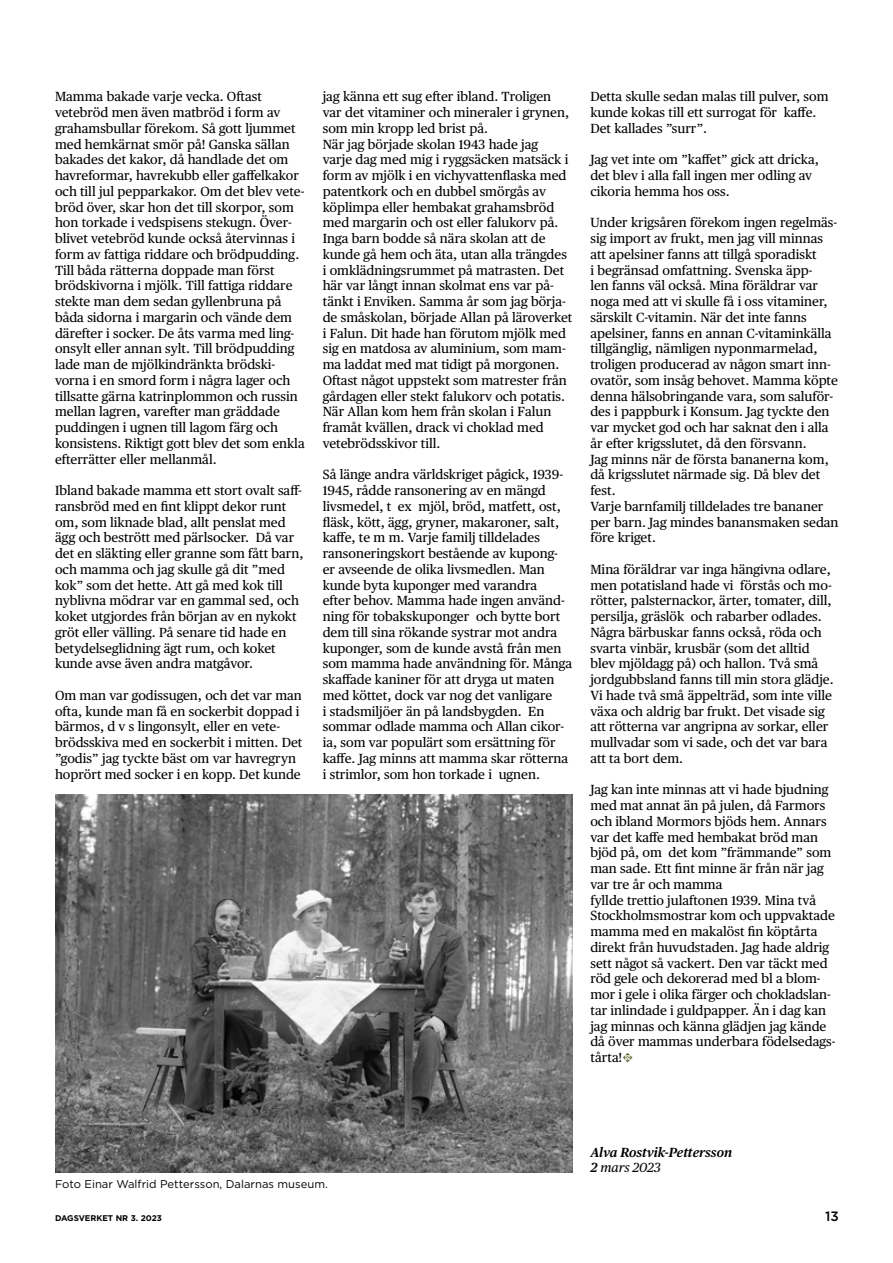
<style>
.page{position:relative;width:893px;height:1263px;background:#fff}
.page>*{position:absolute;margin:0;border:0;box-sizing:border-box;transform-origin:0 0}
.t1{font:500 13.5px "Gotham";color:#000}
.t2{font:13.2px/15.8px "Publico Text";color:#000}
.t3{font:italic 600 13.2px/15.8px "Publico Text";letter-spacing:-.005em;color:#000}
.t4{font:11.25px "Gotham";color:#000}
.t5{font:700 8.25px "Gotham";color:#000}
.s1{font-family:"Type Embellishments One Let Plain";color:#546023}
.s2{font-weight:400}
</style>
<div class="page">
<img style="left:55px;top:794px;width:517px;height:378px">
<p class="t2" style="left:55px;top:89px;width:251px">Mamma bakade varje vecka. Oftast vetebröd men även matbröd i form av grahamsbullar förekom. Så gott ljummet med hemkärnat smör på! Ganska sällan bakades det kakor, då handlade det om havreformar, havrekubb eller gaffelkakor och till jul pepparkakor. Om det blev vete&shy;bröd över, skar hon det till skorpor, som hon torkade i vedspisens stekugn. Över&shy;blivet vetebröd kunde också återvinnas i form av fattiga riddare och brödpudding.<br>Till båda rätterna doppade man först brödskivorna i mjölk. Till fattiga riddare stekte man dem sedan gyllenbruna på båda sidorna i margarin och vände dem därefter i socker. De åts varma med ling&shy;onsylt eller annan sylt. Till brödpudding lade man de mjölkindränkta brödski&shy;vorna i en smord form i några lager och tillsatte gärna katrinplommon och russin mellan lagren, varefter man gräddade puddingen i ugnen till lagom färg och konsistens. Riktigt gott blev det som enkla efterrätter eller mellanmål.</p>
<p class="t2" style="left:55px;top:483px;width:250px">Ibland bakade mamma ett stort ovalt saff&shy;ransbröd med en fint klippt dekor runt om, som liknade blad, allt penslat med ägg och bestrött med pärlsocker. Då var det en släkting eller granne som fått barn, och mamma och jag skulle gå dit ”med kok” som det hette. Att gå med kok till nyblivna mödrar var en gammal sed, och koket utgjordes från början av en nykokt gröt eller välling. På senare tid hade en betydelseglidning ägt rum, och koket kunde avse även andra matgåvor.</p>
<p class="t2" style="left:55px;top:687px;width:249px">Om man var godissugen, och det var man ofta, kunde man få en sockerbit doppad i bärmos, d v s lingonsylt, eller en vete&shy;brödsskiva med en sockerbit i mitten. Det ”godis” jag tyckte bäst om var havregryn hoprört med socker i en kopp. Det kunde</p>
<p class="t2" style="left:323px;top:89px;width:251px">jag känna ett sug efter ibland. Troligen var det vitaminer och mineraler i grynen, som min kropp led brist på.<br>När jag började skolan 1943 hade jag<br>varje dag med mig i ryggsäcken matsäck i form av mjölk i en vichyvattenflaska med patentkork och en dubbel smörgås av köplimpa eller hembakat grahamsbröd med margarin och ost eller falukorv på.<br>Inga barn bodde så nära skolan att de kunde gå hem och äta, utan alla trängdes i omklädningsrummet på matrasten. Det här var långt innan skolmat ens var på&shy;tänkt i Enviken. Samma år som jag börja&shy;de småskolan, började Allan på läroverket i Falun. Dit hade han förutom mjölk med sig en matdosa av aluminium, som mam&shy;ma laddat med mat tidigt på morgonen.<br>Oftast något uppstekt som matrester från gårdagen eller stekt falukorv och potatis.<br>När Allan kom hem från skolan i Falun framåt kvällen, drack vi choklad med vetebrödsskivor till.</p>
<p class="t2" style="left:323px;top:467px;width:251px">Så länge andra världskriget pågick, 1939- 1945, rådde ransonering av en mängd livsmedel, t ex mjöl, bröd, matfett, ost, fläsk, kött, ägg, gryner, makaroner, salt, kaffe, te m m. Varje familj tilldelades ransoneringskort bestående av kupong&shy;er avseende de olika livsmedlen. Man kunde byta kuponger med varandra<br>efter behov. Mamma hade ingen använd&shy;ning för tobakskuponger och bytte bort dem till sina rökande systrar mot andra kuponger, som de kunde avstå från men som mamma hade användning för. Många skaffade kaniner för att dryga ut maten med köttet, dock var nog det vanligare<br>i stadsmiljöer än på landsbygden. En sommar odlade mamma och Allan cikor&shy;ia, som var populärt som ersättning för kaffe. Jag minns att mamma skar rötterna i strimlor, som hon torkade i ugnen.</p>
<p class="t2" style="left:590px;top:89px;width:240px">Detta skulle sedan malas till pulver, som kunde kokas till ett surrogat för kaffe.<br>Det kallades ”surr”.</p>
<p class="t2" style="left:590px;top:152px;width:230px">Jag vet inte om ”kaffet” gick att dricka, det blev i alla fall ingen mer odling av cikoria hemma hos oss.</p>
<p class="t2" style="left:590px;top:215px;width:250px">Under krigsåren förekom ingen regelmäs&shy;sig import av frukt, men jag vill minnas att apelsiner fanns att tillgå sporadiskt<br>i begränsad omfattning. Svenska äpp-<br>len fanns väl också. Mina föräldrar var noga med att vi skulle få i oss vitaminer, särskilt C-vitamin. När det inte fanns apelsiner, fanns en annan C-vitaminkälla tillgänglig, nämligen nyponmarmelad, troligen producerad av någon smart inn&shy;ovatör, som insåg behovet. Mamma köpte denna hälsobringande vara, som saluför&shy;des i pappburk i Konsum. Jag tyckte den var mycket god och har saknat den i alla år efter krigsslutet, då den försvann.<br>Jag minns när de första bananerna kom, då krigsslutet närmade sig. Då blev det fest.<br>Varje barnfamilj tilldelades tre bananer per barn. Jag mindes banansmaken sedan före kriget.</p>
<p class="t2" style="left:590px;top:561px;width:245px">Mina föräldrar var inga hängivna odlare, men potatisland hade vi förstås och mo&shy;rötter, palsternackor, ärter, tomater, dill, persilja, gräslök och rabarber odlades.<br>Några bärbuskar fanns också, röda och svarta vinbär, krusbär (som det alltid blev mjöldagg på) och hallon. Två små jordgubbsland fanns till min stora glädje.<br>Vi hade två små äppelträd, som inte ville växa och aldrig bar frukt. Det visade sig att rötterna var angripna av sorkar, eller mullvadar som vi sade, och det var bara att ta bort dem.</p>
<p class="t2" style="left:590px;top:782px;width:247px">Jag kan inte minnas att vi hade bjudning med mat annat än på julen, då Farmors och ibland Mormors bjöds hem. Annars var det kaffe med hembakat bröd man bjöd på, om det kom ”främmande” som man sade. Ett fint minne är från när jag var tre år och mamma<br>fyllde trettio julaftonen 1939. Mina två Stockholmsmostrar kom och uppvaktade mamma med en makalöst fin köptårta direkt från huvudstaden. Jag hade aldrig sett något så vackert. Den var täckt med röd gele och dekorerad med bl a blom&shy;mor i gele i olika färger och chokladslan&shy;tar inlindade i guldpapper. Än i dag kan jag minnas och känna glädjen jag kände då över mammas underbara födelsedags&shy;tårta!<span class="s1">t</span></p>
<p class="t4" style="left:55px;top:1176px;width:274px">Foto Einar Walfrid Pettersson, Dalarnas museum.</p>
<p class="t3" style="left:590px;top:1144px;width:143px">Alva Rostvik-Pettersson<br>2 <span class="s2">mars 2023</span></p>
<p class="t5" style="left:55px;top:1212px;width:108px">DAGSVERKET NR 3. 2023</p>
<p class="t1" style="left:825px;top:1207px;width:15px">13</p>
</div>
